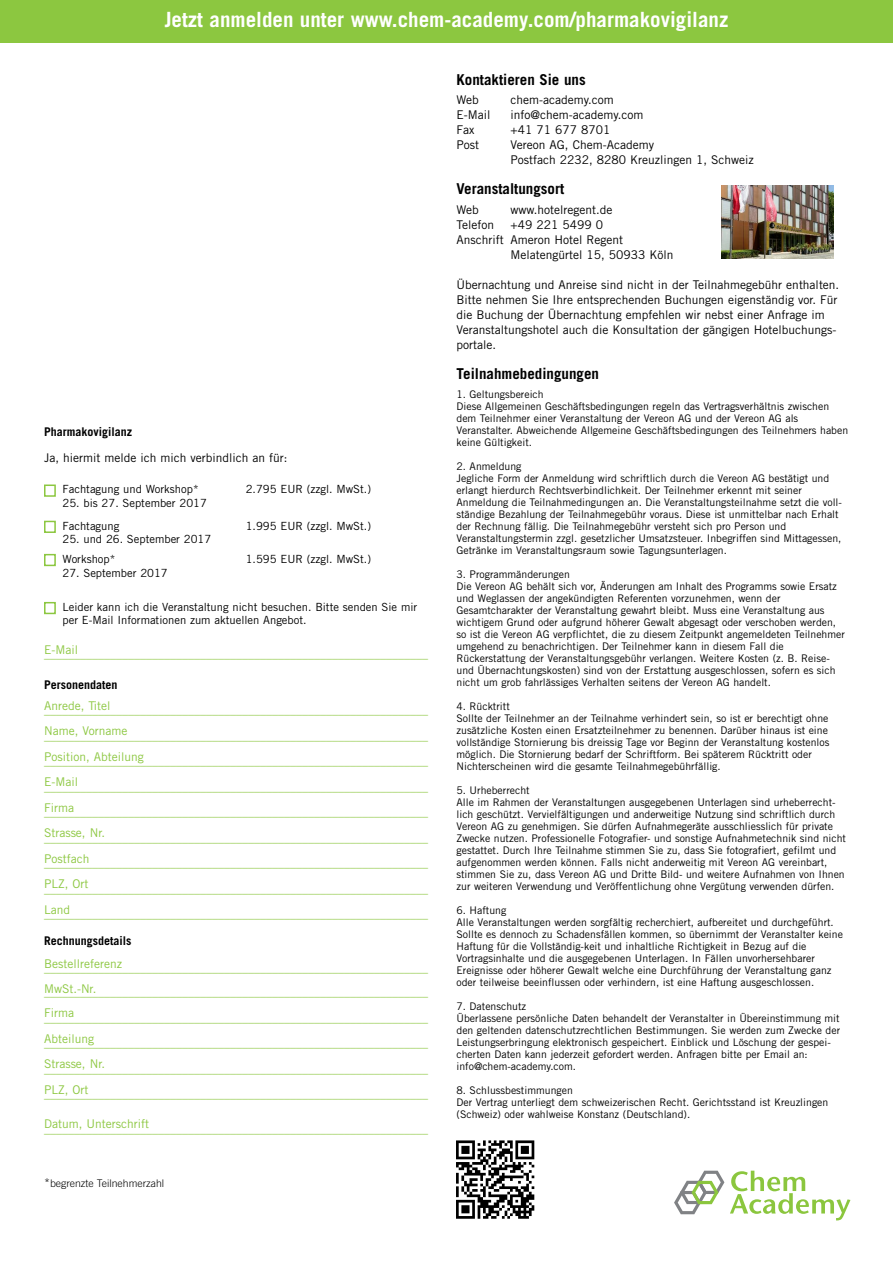
<style>
.page{position:relative;width:893px;height:1263px;background:#fff}
.page>*{position:absolute;margin:0;border:0;box-sizing:border-box;transform-origin:0 0}
.t1{font:700 21px "Trade Gothic";color:#fff}
.t2{font:700 15px "Trade Gothic";color:#000}
.t3{font:12px/21px "Trade Gothic";color:#8cc740}
.t4{font:12px/15px "Trade Gothic";color:#000}
.t5{font:700 12px "Trade Gothic";color:#000}
.t6{font:11.25px/23.1px "Trade Gothic";color:#000}
.t7{font:10.5px/12px "Trade Gothic";color:#000}
.t8{font:300 10.5px "Trade Gothic";color:#000}
.s1{font-size:12px}
</style>
<div class="page">
<svg style="left:674px;top:1171px;width:50px;height:43px"></svg>
<svg style="left:730px;top:1171px;width:120px;height:49px"></svg>
<svg style="left:456px;top:1140px;width:78px;height:79px"></svg>
<div style="left:0;top:0;width:893px;height:42px;background:#8cc740"></div>
<div style="left:44px;top:484px;width:12px;height:13px;border:2px solid #8cc740"></div>
<div style="left:44px;top:521px;width:12px;height:12px;border:2px solid #8cc740"></div>
<div style="left:44px;top:554px;width:12px;height:12px;border:2px solid #8cc740"></div>
<div style="left:44px;top:602px;width:12px;height:12px;border:2px solid #8cc740"></div>
<img style="left:722px;top:186px;width:112px;height:72px">
<h1 class="t1" style="left:165px;top:7px;width:565px">Jetzt anmelden unter www.chem-academy.com/pharmakovigilanz</h1>
<p class="t5" style="left:44px;top:424px;width:89px">Pharmakovigilanz</p>
<p class="t4" style="left:44px;top:450px;width:245px">Ja, hiermit melde ich mich verbindlich an für:</p>
<p class="t6" style="left:246px;top:477px;width:127px">2.795 EUR (zzgl. MwSt.)</p>
<p class="t6" style="left:246px;top:514px;width:127px">1.995 EUR (zzgl. MwSt.)</p>
<p class="t6" style="left:246px;top:548px;width:127px">1.595 EUR (zzgl. MwSt.)</p>
<p class="t6" style="left:63px;top:477px;width:138px">Fachtagung und Workshop*</p>
<p class="t6" style="left:63px;top:491px;width:146px">25. bis 27. September 2017<br>Fachtagung</p>
<p class="t6" style="left:63px;top:529px;width:150px;line-height:20.1px">25. und 26. September 2017<br>Workshop*</p>
<p class="t6" style="left:63px;top:561px;width:107px">27. September 2017</p>
<p class="t6" style="left:63px;top:600px;width:356px;line-height:13.5px">Leider kann ich die Veranstaltung nicht besuchen. Bitte senden Sie mir per E-Mail Informationen zum aktuellen Angebot.</p>
<p class="t3" style="left:44px;top:639px;width:35px">E-Mail</p>
<p class="t3" style="left:44px;top:643px;width:386px">________________________________________________________________</p>
<p class="t5" style="left:44px;top:677px;width:75px">Personendaten</p>
<p class="t3" style="left:44px;top:695px;width:68px">Anrede, Titel</p>
<p class="t3" style="left:44px;top:699px;width:385px">________________________________________________________________<br>Name, Vorname</p>
<p class="t3" style="left:44px;top:725px;width:386px">________________________________________________________________<br>Position, Abteilung</p>
<p class="t3" style="left:44px;top:750px;width:385px">________________________________________________________________<br>E-Mail</p>
<p class="t3" style="left:44px;top:776px;width:385px">________________________________________________________________<br>Firma</p>
<p class="t3" style="left:44px;top:801px;width:386px">________________________________________________________________<br>Strasse, Nr.</p>
<p class="t3" style="left:44px;top:827px;width:386px">________________________________________________________________<br>Postfach</p>
<p class="t3" style="left:44px;top:852px;width:385px">________________________________________________________________<br>PLZ, Ort</p>
<p class="t3" style="left:44px;top:878px;width:386px">________________________________________________________________<br>Land</p>
<p class="t3" style="left:44px;top:903px;width:386px">________________________________________________________________</p>
<p class="t5" style="left:44px;top:933px;width:89px">Rechnungsdetails</p>
<p class="t3" style="left:44px;top:953px;width:79px">Bestellreferenz</p>
<p class="t3" style="left:44px;top:956px;width:386px;line-height:24px">________________________________________________________________ _M_w_S__t._-_N_r_. _______________________________________________________</p>
<p class="t3" style="left:44px;top:1002px;width:31px">Firma</p>
<p class="t3" style="left:44px;top:1007px;width:386px">________________________________________________________________<br>Abteilung</p>
<p class="t3" style="left:44px;top:1032px;width:386px">________________________________________________________________<br>Strasse, Nr.</p>
<p class="t3" style="left:44px;top:1058px;width:386px">________________________________________________________________<br>PLZ, Ort</p>
<p class="t3" style="left:44px;top:1083px;width:386px">________________________________________________________________</p>
<p class="t3" style="left:44px;top:1113px;width:106px">Datum, Unterschrift</p>
<p class="t3" style="left:44px;top:1118px;width:386px">________________________________________________________________</p>
<p class="t8" style="left:44px;top:1177px;width:122px"><span class="s1">*</span>begrenzte Teilnehmerzahl</p>
<h2 class="t2" style="left:456px;top:70px;width:131px">Kontaktieren Sie uns</h2>
<p class="t4" style="left:456px;top:92px;width:24px">Web</p>
<p class="t4" style="left:510px;top:92px;width:105px">chem-academy.com</p>
<p class="t4" style="left:456px;top:107px;width:35px">E-Mail</p>
<p class="t4" style="left:510px;top:107px;width:135px">info@chem-academy.com</p>
<p class="t4" style="left:456px;top:122px;width:19px">Fax</p>
<p class="t4" style="left:510px;top:122px;width:101px">+41 71 677 8701</p>
<p class="t4" style="left:456px;top:137px;width:24px">Post</p>
<p class="t4" style="left:510px;top:137px;width:245px">Vereon AG, Chem-Academy<br>Postfach 2232, 8280 Kreuzlingen 1, Schweiz</p>
<h2 class="t2" style="left:456px;top:180px;width:109px">Veranstaltungsort</h2>
<p class="t4" style="left:456px;top:202px;width:24px">Web</p>
<p class="t4" style="left:510px;top:202px;width:103px">www.hotelregent.de</p>
<p class="t4" style="left:456px;top:217px;width:39px">Telefon</p>
<p class="t4" style="left:510px;top:217px;width:94px">+49 221 5499 0</p>
<p class="t4" style="left:456px;top:232px;width:168px">Anschrift Ameron Hotel Regent</p>
<p class="t4" style="left:510px;top:247px;width:165px">Melatengürtel 15, 50933 Köln</p>
<p class="t4" style="left:456px;top:277px;width:384px">Übernachtung und Anreise sind nicht in der Teilnahmegebühr enthalten.<br>Bitte nehmen Sie Ihre entsprechenden Buchungen eigenständig vor. Für die Buchung der Übernachtung empfehlen wir nebst einer Anfrage im Veranstaltungshotel auch die Konsultation der gängigen Hotelbuchungs&shy;portale.</p>
<h2 class="t2" style="left:456px;top:364px;width:144px">Teilnahmebedingungen</h2>
<p class="t7" style="left:456px;top:388px;width:393px">1. Geltungsbereich<br>Diese Allgemeinen Geschäftsbedingungen regeln das Vertragsverhältnis zwischen dem Teilnehmer einer Veranstaltung der Vereon AG und der Vereon AG als Veranstalter. Abweichende Allgemeine Geschäftsbedingungen des Teilnehmers haben keine Gültigkeit.</p>
<p class="t7" style="left:456px;top:460px;width:387px">2. Anmeldung<br>Jegliche Form der Anmeldung wird schriftlich durch die Vereon AG bestätigt und erlangt hierdurch Rechtsverbindlichkeit. Der Teilnehmer erkennt mit seiner Anmeldung die Teilnahmedingungen an. Die Veranstaltungsteilnahme setzt die voll&shy;ständige Bezahlung der Teilnahmegebühr voraus. Diese ist unmittelbar nach Erhalt der Rechnung fällig. Die Teilnahmegebühr versteht sich pro Person und Veranstaltungstermin zzgl. gesetzlicher Umsatzsteuer. Inbegriffen sind Mittagessen, Getränke im Veranstaltungsraum sowie Tagungsunterlagen.</p>
<p class="t7" style="left:456px;top:568px;width:390px">3. Programmänderungen<br>Die Vereon AG behält sich vor, Änderungen am Inhalt des Programms sowie Ersatz und Weglassen der angekündigten Referenten vorzunehmen, wenn der Gesamtcharakter der Veranstaltung gewahrt bleibt. Muss eine Veranstaltung aus wichtigem Grund oder aufgrund höherer Gewalt abgesagt oder verschoben werden, so ist die Vereon AG verpflichtet, die zu diesem Zeitpunkt angemeldeten Teilnehmer umgehend zu benachrichtigen. Der Teilnehmer kann in diesem Fall die Rückerstattung der Veranstaltungsgebühr verlangen. Weitere Kosten (z. B. Reise&shy;und Übernachtungskosten) sind von der Erstattung ausgeschlossen, sofern es sich nicht um grob fahrlässiges Verhalten seitens der Vereon AG handelt.</p>
<p class="t7" style="left:456px;top:700px;width:374px">4. Rücktritt<br>Sollte der Teilnehmer an der Teilnahme verhindert sein, so ist er berechtigt ohne zusätzliche Kosten einen Ersatzteilnehmer zu benennen. Darüber hinaus ist eine vollständige Stornierung bis dreissig Tage vor Beginn der Veranstaltung kostenlos möglich. Die Stornierung bedarf der Schriftform. Bei späterem Rücktritt oder Nichterscheinen wird die gesamte Teilnahmegebührfällig.</p>
<p class="t7" style="left:456px;top:784px;width:391px">5. Urheberrecht<br>Alle im Rahmen der Veranstaltungen ausgegebenen Unterlagen sind urheberrecht&shy;lich geschützt. Vervielfältigungen und anderweitige Nutzung sind schriftlich durch Vereon AG zu genehmigen. Sie dürfen Aufnahmegeräte ausschliesslich für private Zwecke nutzen. Professionelle Fotografier- und sonstige Aufnahmetechnik sind nicht gestattet. Durch Ihre Teilnahme stimmen Sie zu, dass Sie fotografiert, gefilmt und aufgenommen werden können. Falls nicht anderweitig mit Vereon AG vereinbart, stimmen Sie zu, dass Vereon AG und Dritte Bild- und weitere Aufnahmen von Ihnen zur weiteren Verwendung und Veröffentlichung ohne Vergütung verwenden dürfen.</p>
<p class="t7" style="left:456px;top:904px;width:388px">6. Haftung<br>Alle Veranstaltungen werden sorgfältig recherchiert, aufbereitet und durchgeführt.<br>Sollte es dennoch zu Schadensfällen kommen, so übernimmt der Veranstalter keine Haftung für die Vollständig-keit und inhaltliche Richtigkeit in Bezug auf die Vortragsinhalte und die ausgegebenen Unterlagen. In Fällen unvorhersehbarer Ereignisse oder höherer Gewalt welche eine Durchführung der Veranstaltung ganz oder teilweise beeinflussen oder verhindern, ist eine Haftung ausgeschlossen.</p>
<p class="t7" style="left:456px;top:1000px;width:385px">7. Datenschutz<br>Überlassene persönliche Daten behandelt der Veranstalter in Übereinstimmung mit den geltenden datenschutzrechtlichen Bestimmungen. Sie werden zum Zwecke der Leistungserbringung elektronisch gespeichert. Einblick und Löschung der gespei&shy;cherten Daten kann jederzeit gefordert werden. Anfragen bitte per Email an: info@chem-academy.com.</p>
<p class="t7" style="left:456px;top:1084px;width:373px">8. Schlussbestimmungen<br>Der Vertrag unterliegt dem schweizerischen Recht. Gerichtsstand ist Kreuzlingen (Schweiz) oder wahlweise Konstanz (Deutschland).</p>
</div>
